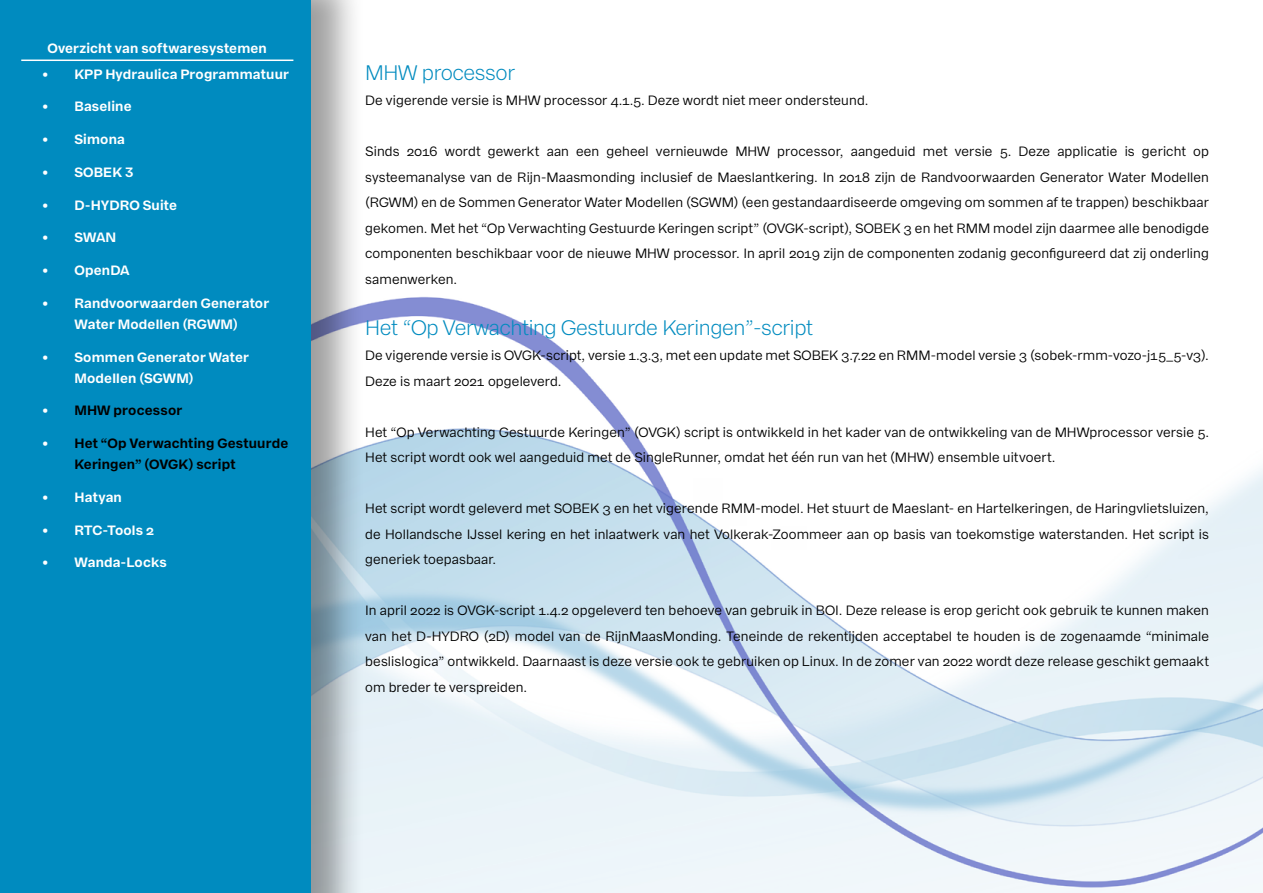
<style>
.page{position:relative;width:1263px;height:893px;background:#fff}
.page>*{position:absolute;margin:0;border:0;box-sizing:border-box;transform-origin:0 0}
.t1{font:300 21px "Franca";letter-spacing:-.02em;color:#008bbf}
.t2{font:13.5px/25.5px "Franca";letter-spacing:.01em;color:#000;text-align:justify}
.t3{font:700 13.5px/21px "Franca";letter-spacing:.015em;color:#fff;text-align:center}
.t4{font:700 13.5px/21px "Franca";letter-spacing:.015em;color:#000}
.s1{color:#fff}
</style>
<div class="page">
<img style="left:365px;top:297px;width:898px;height:596px">
<div style="left:0;top:0;width:365px;height:893px;background:#000;opacity:.38"></div>
<div style="left:0;top:0;width:310px;height:893px;background:#008bbf"></div>
<hr style="left:21px;top:60px;width:272px;height:1px;background:#fff">
<p class="t3" style="left:47px;top:38px;width:221px">Overzicht van softwaresystemen</p>
<p class="t3" style="left:43px;top:63px;width:248px">• KPP Hydraulica Programmatuur</p>
<p class="t3" style="left:43px;top:96px;width:91px">• Baseline</p>
<p class="t3" style="left:43px;top:129px;width:84px">• Simona</p>
<p class="t3" style="left:43px;top:162px;width:92px">• SOBEK 3</p>
<p class="t3" style="left:43px;top:194px;width:136px">• D-HYDRO Suite</p>
<p class="t3" style="left:43px;top:227px;width:75px">• SWAN</p>
<p class="t3" style="left:43px;top:260px;width:89px">• OpenDA</p>
<p class="t3" style="left:43px;top:293px;width:228px">• Randvoorwaarden Generator<br>Water Modellen (RGWM)</p>
<p class="t3" style="left:74px;top:347px;width:176px;text-align:left;text-indent:-32px">• Sommen Generator Water<br>Modellen (SGWM)</p>
<p class="t4" style="left:43px;top:400px;width:141px"><span class="s1">•</span> MHW processor</p>
<p class="t4" style="left:74px;top:433px;width:215px;text-indent:-32px"><span class="s1">•</span> Het “Op Verwachting Gestuurde<br>Keringen” (OVGK) script</p>
<p class="t3" style="left:43px;top:487px;width:81px">• Hatyan</p>
<p class="t3" style="left:43px;top:520px;width:113px">• RTC-Tools 2</p>
<p class="t3" style="left:43px;top:552px;width:126px">• Wanda-Locks</p>
<h1 class="t1" style="left:365px;top:60px;width:152px">MHW processor</h1>
<p class="t2" style="left:365px;top:88px;width:505px">De vigerende versie is MHW processor 4.1.5. Deze wordt niet meer ondersteund.</p>
<p class="t2" style="left:365px;top:139px;width:845px">Sinds 2016 wordt gewerkt aan een geheel vernieuwde MHW processor, aangeduid met versie 5. Deze applicatie is gericht op systeemanalyse van de Rijn-Maasmonding inclusief de Maeslantkering. In 2018 zijn de Randvoorwaarden Generator Water Modellen (RGWM) en de Sommen Generator Water Modellen (SGWM) (een gestandaardiseerde omgeving om sommen af te trappen) beschikbaar gekomen. Met het “Op Verwachting Gestuurde Keringen script” (OVGK-script), SOBEK 3 en het RMM model zijn daarmee alle benodigde componenten beschikbaar voor de nieuwe MHW processor. In april 2019 zijn de componenten zodanig geconfigureerd dat zij onderling samenwerken.</p>
<h1 class="t1" style="left:365px;top:315px;width:449px">Het “Op Verwachting Gestuurde Keringen”-script</h1>
<p class="t2" style="left:365px;top:343px;width:845px">De vigerende versie is OVGK-script, versie 1.3.3, met een update met SOBEK 3.7.22 en RMM-model versie 3 (sobek-rmm-vozo-j15_5-v3).<br>Deze is maart 2021 opgeleverd.</p>
<p class="t2" style="left:365px;top:419px;width:845px">Het “Op Verwachting Gestuurde Keringen” (OVGK) script is ontwikkeld in het kader van de ontwikkeling van de MHWprocessor versie 5.<br>Het script wordt ook wel aangeduid met de SingleRunner, omdat het één run van het (MHW) ensemble uitvoert.</p>
<p class="t2" style="left:365px;top:496px;width:845px">Het script wordt geleverd met SOBEK 3 en het vigerende RMM-model. Het stuurt de Maeslant- en Hartelkeringen, de Haringvlietsluizen, de Hollandsche IJssel kering en het inlaatwerk van het Volkerak-Zoommeer aan op basis van toekomstige waterstanden. Het script is generiek toepasbaar.</p>
<p class="t2" style="left:365px;top:598px;width:845px">In april 2022 is OVGK-script 1.4.2 opgeleverd ten behoeve van gebruik in BOI. Deze release is erop gericht ook gebruik te kunnen maken van het D-HYDRO (2D) model van de RijnMaasMonding. Teneinde de rekentijden acceptabel te houden is de zogenaamde “minimale beslislogica” ontwikkeld. Daarnaast is deze versie ook te gebruiken op Linux. In de zomer van 2022 wordt deze release geschikt gemaakt om breder te verspreiden.</p>
</div>
